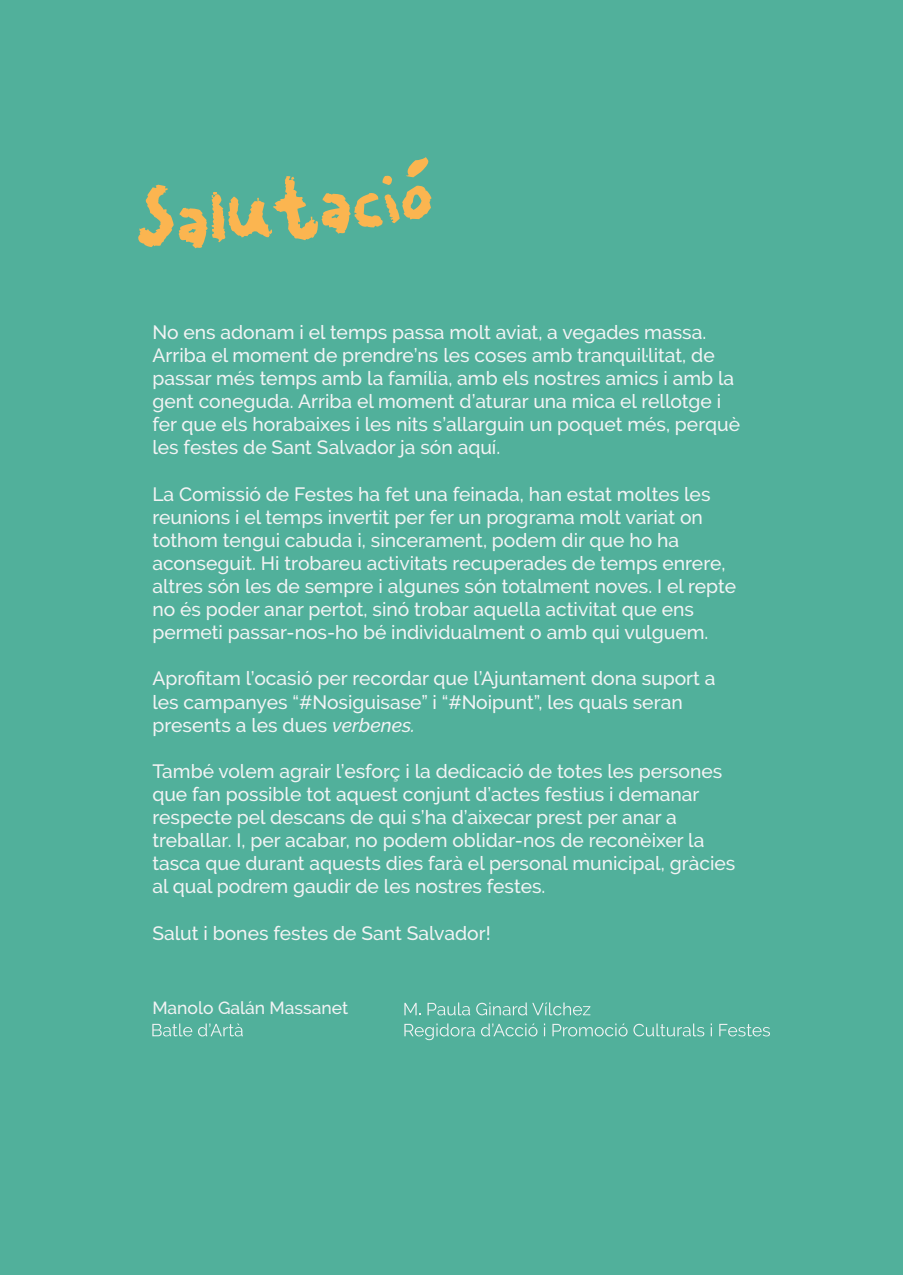
<style>
.page{position:relative;width:903px;height:1275px;background:#51b09b}
.page>*{position:absolute;margin:0;border:0;box-sizing:border-box;transform-origin:0 0}
.t1{font:56.52px "Chalky Chicken";color:#fbb550}
.t2{font:500 19.25px/23.1px "Raleway";color:#f2f3f4}
.t3{font:500 17.5px "Raleway";color:#f2f3f4}
.s1{font-style:italic}
</style>
<div class="page">
<svg style="left:406px;top:157px;width:23px;height:20px"></svg>
<svg style="left:404px;top:1003px;width:16px;height:12px"></svg>
<svg style="left:427px;top:1002px;width:43px;height:13px"></svg>
<svg style="left:476px;top:1002px;width:114px;height:13px"></svg>
<svg style="left:152px;top:1023px;width:40px;height:13px"></svg>
<svg style="left:198px;top:1023px;width:45px;height:13px"></svg>
<svg style="left:404px;top:1023px;width:71px;height:17px"></svg>
<svg style="left:481px;top:1023px;width:56px;height:13px"></svg>
<svg style="left:544px;top:1023px;width:1px;height:13px"></svg>
<svg style="left:552px;top:1023px;width:75px;height:13px"></svg>
<svg style="left:633px;top:1023px;width:71px;height:13px"></svg>
<svg style="left:711px;top:1023px;width:1px;height:13px"></svg>
<svg style="left:719px;top:1024px;width:51px;height:12px"></svg>
<h1 class="t1" style="left:130px;top:176px;width:301px;rotate:-6deg">Salutacio</h1>
<p class="t2" style="left:152px;top:321px;width:589px">No ens adonam i el temps passa molt aviat, a vegades massa.<br>Arriba el moment de prendre’ns les coses amb tranquil·litat, de passar més temps amb la família, amb els nostres amics i amb la gent coneguda. Arriba el moment d’aturar una mica el rellotge i fer que els horabaixes i les nits s’allarguin un poquet més, perquè les festes de Sant Salvador ja són aquí.</p>
<p class="t2" style="left:152px;top:482px;width:585px">La Comissió de Festes ha fet una feinada, han estat moltes les reunions i el temps invertit per fer un programa molt variat on tothom tengui cabuda i, sincerament, podem dir que ho ha aconseguit. Hi trobareu activitats recuperades de temps enrere, altres són les de sempre i algunes són totalment noves. I el repte no és poder anar pertot, sinó trobar aquella activitat que ens permeti passar-nos-ho bé individualment o amb qui vulguem.</p>
<p class="t2" style="left:152px;top:667px;width:565px">Aprofitam l’ocasió per recordar que l’Ajuntament dona suport a les campanyes “#Nosiguisase” i “#Noipunt”, les quals seran presents a les dues <span class="s1">verbenes.</span></p>
<p class="t2" style="left:152px;top:759px;width:584px">També volem agrair l’esforç i la dedicació de totes les persones que fan possible tot aquest conjunt d’actes festius i demanar respecte pel descans de qui s’ha d’aixecar prest per anar a treballar. I, per acabar, no podem oblidar-nos de reconèixer la tasca que durant aquests dies farà el personal municipal, gràcies al qual podrem gaudir de les nostres festes.</p>
<p class="t2" style="left:152px;top:921px;width:340px">Salut i bones festes de Sant Salvador!</p>
<p class="t3" style="left:152px;top:998px;width:197px">Manolo Galán Massanet</p>
</div>
